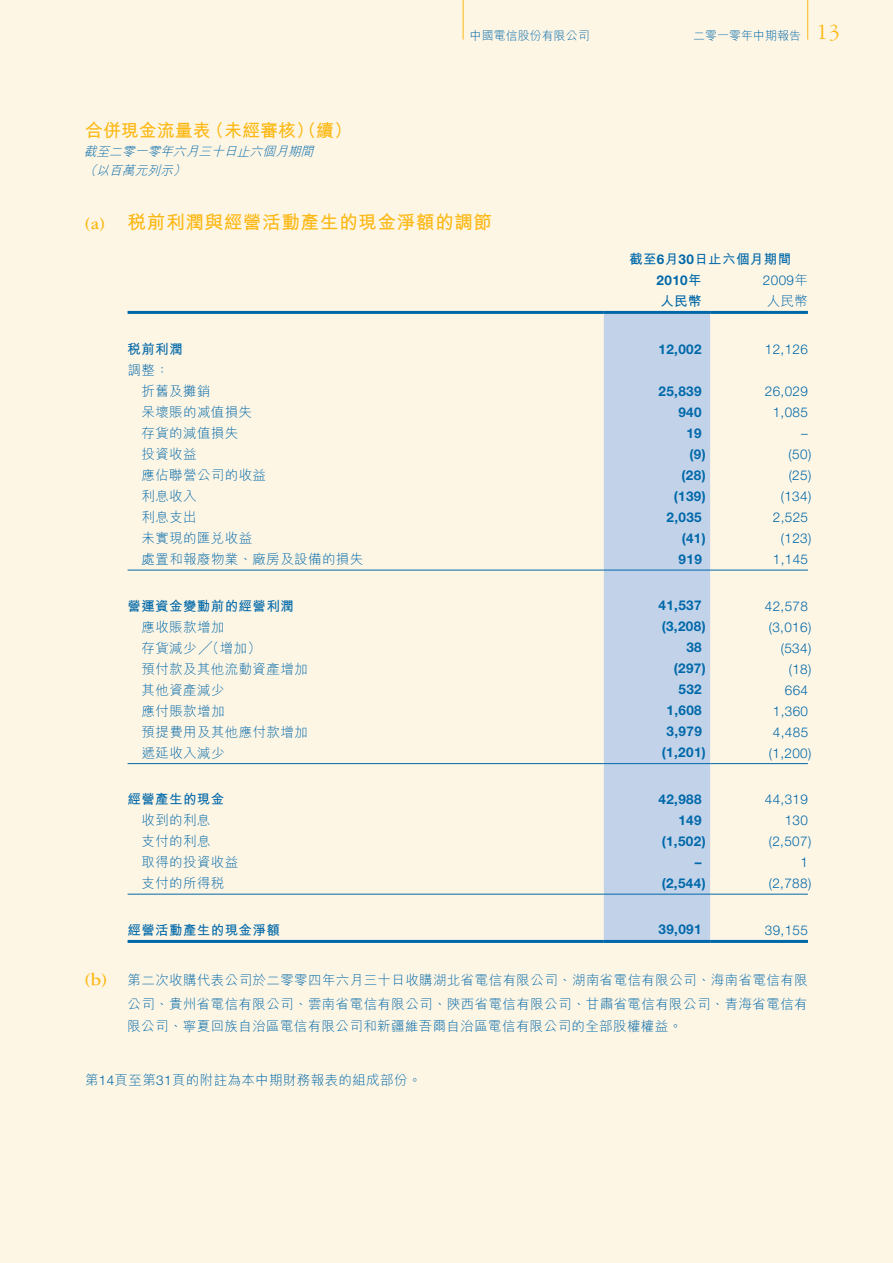
<style>
.page{position:relative;width:893px;height:1263px;background:#fef6e5}
.page>*{position:absolute;margin:0;border:0;box-sizing:border-box;transform-origin:0 0}
.t1{font:700 18.75px "M Hei HK";letter-spacing:.025em;color:#fcb814}
.t2{font:700 18px "M Hei HK";color:#fcb814}
.t3{font:300 13.5px/22.8px "M Hei HK";letter-spacing:.03em;color:#0068a9}
.t4{font:300 13.5px "Helvetica Neue LT Std";letter-spacing:.03em;color:#0068a9}
.t5{font:700 13.5px "Helvetica Neue LT Std";letter-spacing:.03em;color:#0068a9}
.t6{font:700 13.5px "M Hei HK";letter-spacing:.03em;color:#0068a9}
.t7{font:italic 300 12.75px/19.2px "M Hei HK";color:#0068a9}
.t8{font:300 12px "M Hei HK";color:#0068a9}
.s1{font-family:"Garamond 3 LT Std";font-weight:400;font-size:24px;color:#fcb814}
.s2{font-family:"Garamond 3 LT Std"}
.s3{font-family:"Helvetica Neue LT Std"}
.s4{font-family:"M Hei HK"}
.s5{font-family:"Garamond 3 LT Std";font-weight:700;font-size:18.75px;color:#fcb814}
</style>
<div class="page">
<hr style="left:463px;top:0;width:1px;height:40px;background:#fcb814">
<hr style="left:807px;top:0;width:1px;height:40px;background:#fcb814">
<div style="left:604px;top:314px;width:106px;height:626px;background:#c2d3e9"></div>
<hr style="left:128px;top:311px;width:476px;height:3px;background:#0068a9">
<hr style="left:604px;top:311px;width:106px;height:3px;background:#0068a9">
<hr style="left:710px;top:311px;width:98px;height:3px;background:#0068a9">
<hr style="left:128px;top:570px;width:476px;height:1px;background:#0068a9">
<hr style="left:604px;top:570px;width:106px;height:1px;background:#0068a9">
<hr style="left:710px;top:570px;width:98px;height:1px;background:#0068a9">
<hr style="left:128px;top:763px;width:476px;height:1px;background:#0068a9">
<hr style="left:604px;top:763px;width:106px;height:1px;background:#0068a9">
<hr style="left:710px;top:763px;width:98px;height:1px;background:#0068a9">
<hr style="left:128px;top:894px;width:476px;height:1px;background:#0068a9">
<hr style="left:604px;top:894px;width:106px;height:1px;background:#0068a9">
<hr style="left:710px;top:894px;width:98px;height:1px;background:#0068a9">
<hr style="left:128px;top:940px;width:476px;height:3px;background:#0068a9">
<hr style="left:604px;top:940px;width:106px;height:3px;background:#0068a9">
<hr style="left:710px;top:940px;width:98px;height:3px;background:#0068a9">
<h2 class="t2" style="left:85px;top:117px;width:269px">合併現金流量表（未經審核）（續）</h2>
<p class="t7" style="left:84px;top:141px;width:236px">截至二零一零年六月三十日止六個月期間（以百萬元列示）</p>
<p class="t8" style="left:470px;top:28px;width:121px">中國電信股份有限公司</p>
<p class="t8" style="left:693px;top:28px;width:149px">二零一零年中期報告 <span class="s1">13</span></p>
<h1 class="t1" style="left:85px;top:209px;width:409px"><span class="s2">(a)</span> 稅前利潤與經營活動產生的現金淨額的調節</h1>
<p class="t6" style="left:629px;top:249px;width:164px">截至<span class="s3">6</span>月<span class="s3">30</span>日止六個月期間</p>
<p class="t5" style="left:657px;top:272px;width:47px">2010<span class="s4">年</span></p>
<p class="t4" style="left:763px;top:272px;width:47px">2009<span class="s4">年</span></p>
<p class="t6" style="left:660px;top:291px;width:43px">人民幣</p>
<p class="t3" style="left:767px;top:289px;width:43px">人民幣</p>
<p class="t6" style="left:128px;top:339px;width:57px">稅前利潤</p>
<p class="t5" style="left:658px;top:340px;width:45px">12,002</p>
<p class="t4" style="left:765px;top:341px;width:45px">12,126</p>
<p class="t3" style="left:141px;top:359px;width:71px;line-height:21px;text-indent:-14px">調整：<br>折舊及攤銷</p>
<p class="t5" style="left:658px;top:382px;width:45px">25,839</p>
<p class="t4" style="left:765px;top:383px;width:45px">26,029</p>
<p class="t3" style="left:141px;top:400px;width:112px">呆壞賬的减值損失</p>
<p class="t5" style="left:678px;top:403px;width:25px">940</p>
<p class="t4" style="left:773px;top:404px;width:37px">1,085</p>
<p class="t3" style="left:142px;top:421px;width:98px">存貨的減值損失</p>
<p class="t5" style="left:686px;top:424px;width:17px">19</p>
<p class="t4" style="left:801px;top:425px;width:8px">–</p>
<p class="t3" style="left:142px;top:442px;width:57px">投資收益</p>
<p class="t5" style="left:689px;top:445px;width:18px">(9)</p>
<p class="t4" style="left:789px;top:446px;width:24px">(50)</p>
<p class="t3" style="left:142px;top:463px;width:126px">應佔聯營公司的收益</p>
<p class="t5" style="left:682px;top:466px;width:26px">(28)</p>
<p class="t4" style="left:789px;top:467px;width:24px">(25)</p>
<p class="t3" style="left:142px;top:484px;width:57px">利息收入</p>
<p class="t5" style="left:674px;top:487px;width:34px">(139)</p>
<p class="t4" style="left:781px;top:488px;width:32px">(134)</p>
<p class="t3" style="left:142px;top:505px;width:57px">利息支出</p>
<p class="t5" style="left:666px;top:508px;width:37px">2,035</p>
<p class="t4" style="left:773px;top:509px;width:37px">2,525</p>
<p class="t3" style="left:142px;top:526px;width:112px">未實現的匯兌收益</p>
<p class="t5" style="left:682px;top:529px;width:26px">(41)</p>
<p class="t4" style="left:781px;top:530px;width:32px">(123)</p>
<p class="t3" style="left:142px;top:547px;width:223px">處置和報廢物業、廠房及設備的損失</p>
<p class="t5" style="left:679px;top:550px;width:25px">919</p>
<p class="t4" style="left:773px;top:551px;width:37px">1,145</p>
<p class="t6" style="left:128px;top:596px;width:168px">營運資金變動前的經營利潤</p>
<p class="t5" style="left:658px;top:597px;width:45px">41,537</p>
<p class="t4" style="left:765px;top:598px;width:45px">42,578</p>
<p class="t3" style="left:141px;top:615px;width:84px">應收賬款增加</p>
<p class="t5" style="left:662px;top:618px;width:46px">(3,208)</p>
<p class="t4" style="left:769px;top:619px;width:44px">(3,016)</p>
<p class="t3" style="left:142px;top:636px;width:121px">存貨減少╱（增加）</p>
<p class="t5" style="left:686px;top:639px;width:17px">38</p>
<p class="t4" style="left:781px;top:640px;width:32px">(534)</p>
<p class="t3" style="left:142px;top:657px;width:168px">預付款及其他流動資產增加</p>
<p class="t5" style="left:674px;top:660px;width:34px">(297)</p>
<p class="t4" style="left:789px;top:661px;width:24px">(18)</p>
<p class="t3" style="left:142px;top:678px;width:84px">其他資產減少</p>
<p class="t5" style="left:678px;top:681px;width:25px">532</p>
<p class="t4" style="left:785px;top:682px;width:25px">664</p>
<p class="t3" style="left:142px;top:699px;width:84px">應付賬款增加</p>
<p class="t5" style="left:666px;top:702px;width:37px">1,608</p>
<p class="t4" style="left:773px;top:703px;width:37px">1,360</p>
<p class="t3" style="left:142px;top:720px;width:168px">預提費用及其他應付款增加</p>
<p class="t5" style="left:667px;top:723px;width:37px">3,979</p>
<p class="t4" style="left:773px;top:724px;width:37px">4,485</p>
<p class="t3" style="left:142px;top:741px;width:84px">遞延收入減少</p>
<p class="t5" style="left:662px;top:744px;width:46px">(1,201)</p>
<p class="t4" style="left:769px;top:745px;width:44px">(1,200)</p>
<p class="t6" style="left:128px;top:789px;width:98px">經營產生的現金</p>
<p class="t5" style="left:658px;top:790px;width:45px">42,988</p>
<p class="t4" style="left:765px;top:791px;width:45px">44,319</p>
<p class="t3" style="left:141px;top:808px;width:71px">收到的利息</p>
<p class="t5" style="left:678px;top:811px;width:25px">149</p>
<p class="t4" style="left:785px;top:812px;width:25px">130</p>
<p class="t3" style="left:141px;top:829px;width:71px">支付的利息</p>
<p class="t5" style="left:662px;top:832px;width:46px">(1,502)</p>
<p class="t4" style="left:769px;top:833px;width:44px">(2,507)</p>
<p class="t3" style="left:142px;top:850px;width:98px">取得的投資收益</p>
<p class="t5" style="left:695px;top:853px;width:8px">–</p>
<p class="t4" style="left:800px;top:854px;width:9px">1</p>
<p class="t3" style="left:142px;top:871px;width:84px">支付的所得稅</p>
<p class="t5" style="left:662px;top:874px;width:46px">(2,544)</p>
<p class="t4" style="left:769px;top:875px;width:44px">(2,788)</p>
<p class="t6" style="left:128px;top:920px;width:154px">經營活動產生的現金淨額</p>
<p class="t5" style="left:658px;top:921px;width:45px">39,091</p>
<p class="t4" style="left:765px;top:922px;width:45px">39,155</p>
<p class="t3" style="left:127px;top:968px;width:682px;text-align:justify;text-indent:-42px"><span class="s5">(b)</span> 第二次收購代表公司於二零零四年六月三十日收購湖北省電信有限公司、湖南省電信有限公司、海南省電信有限公司、貴州省電信有限公司、雲南省電信有限公司、陝西省電信有限公司、甘肅省電信有限公司、青海省電信有限公司、寧夏回族自治區電信有限公司和新疆維吾爾自治區電信有限公司的全部股權權益。</p>
<p class="t3" style="left:85px;top:1068px;width:338px">第<span class="s3">14</span>頁至第<span class="s3">31</span>頁的附註為本中期財務報表的組成部份。</p>
</div>
